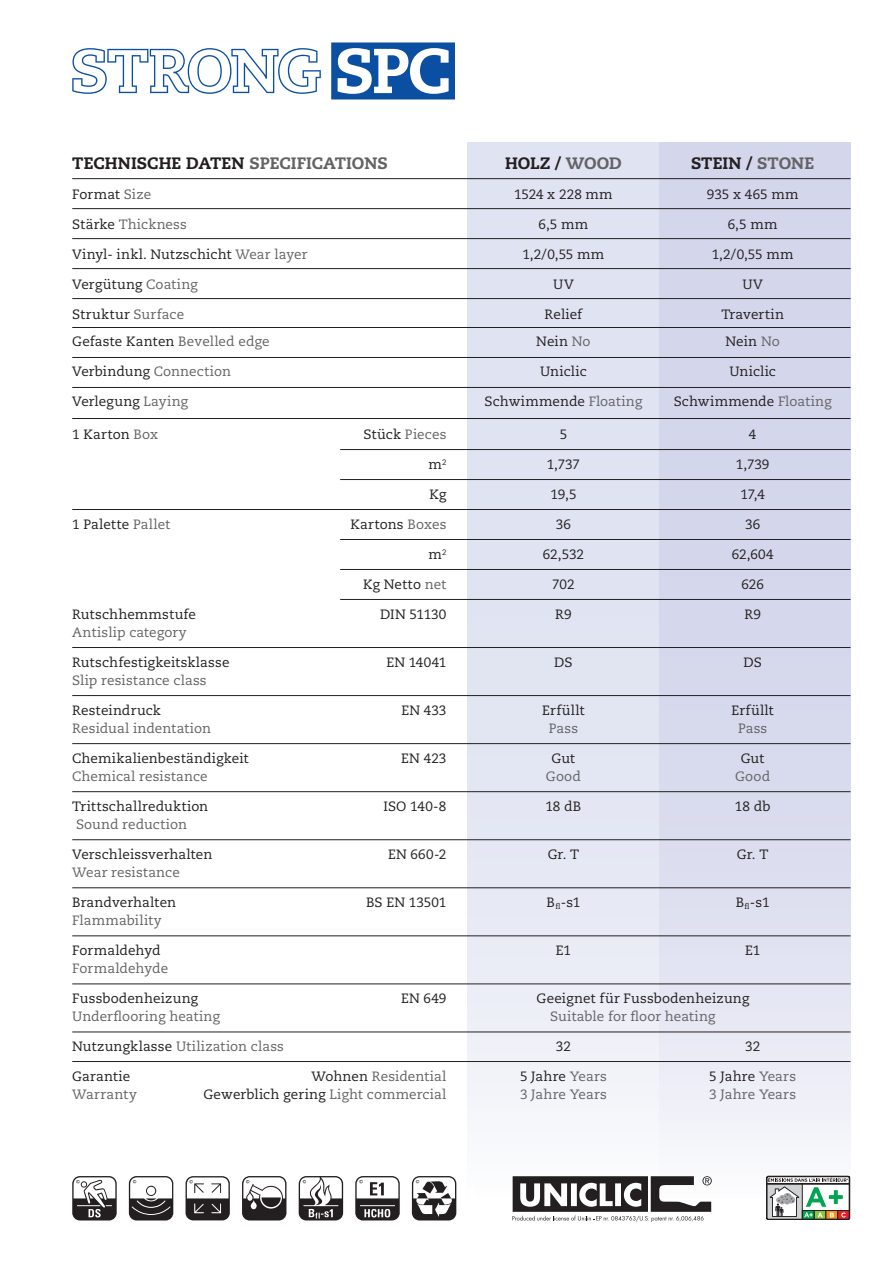
<style>
.page{position:relative;width:893px;height:1263px;background:#fff}
.page>*{position:absolute;margin:0;border:0;box-sizing:border-box;transform-origin:0 0}
.t1{font:800 16.5px "Caecilia";color:#231f20}
.t2{font:13.5px "Caecilia";letter-spacing:.01em;color:#231f20}
.t3{font:13.5px "Caecilia";letter-spacing:.01em;color:#636366}
.s1{color:#636366}
.s2{color:#231f20}
</style>
<div class="page">
<svg style="left:72px;top:48px;width:249px;height:46px"></svg>
<svg style="left:331px;top:42px;width:124px;height:57px"></svg>
<div style="left:468px;top:142px;width:191px;height:1055px;background:linear-gradient(to bottom,#dadfef,#eff1f7)"></div>
<svg style="left:659px;top:142px;width:191px;height:1034px;background:#dadcee"></svg>
<hr style="left:72px;top:178px;width:778px;height:1px;background:#231f20">
<hr style="left:72px;top:208px;width:778px;height:1px;background:#231f20">
<hr style="left:72px;top:238px;width:778px;height:1px;background:#231f20">
<hr style="left:72px;top:268px;width:778px;height:1px;background:#231f20">
<hr style="left:72px;top:298px;width:778px;height:1px;background:#231f20">
<hr style="left:72px;top:327px;width:778px;height:1px;background:#231f20">
<hr style="left:72px;top:357px;width:778px;height:1px;background:#231f20">
<hr style="left:72px;top:387px;width:778px;height:1px;background:#231f20">
<hr style="left:72px;top:418px;width:778px;height:1px;background:#231f20">
<hr style="left:340px;top:449px;width:510px;height:1px;background:#231f20">
<hr style="left:340px;top:479px;width:510px;height:1px;background:#231f20">
<hr style="left:72px;top:509px;width:778px;height:1px;background:#231f20">
<hr style="left:72px;top:647px;width:778px;height:1px;background:#231f20">
<hr style="left:72px;top:695px;width:778px;height:1px;background:#231f20">
<hr style="left:72px;top:743px;width:778px;height:1px;background:#231f20">
<hr style="left:72px;top:791px;width:778px;height:1px;background:#231f20">
<hr style="left:72px;top:839px;width:778px;height:1px;background:#231f20">
<hr style="left:72px;top:887px;width:778px;height:1px;background:#231f20">
<hr style="left:72px;top:935px;width:778px;height:1px;background:#231f20">
<hr style="left:72px;top:983px;width:778px;height:1px;background:#231f20">
<hr style="left:72px;top:1032px;width:778px;height:1px;background:#231f20">
<hr style="left:72px;top:1061px;width:778px;height:1px;background:#231f20">
<hr style="left:340px;top:539px;width:510px;height:1px;background:#231f20">
<hr style="left:340px;top:569px;width:510px;height:1px;background:#231f20">
<hr style="left:340px;top:599px;width:510px;height:1px;background:#231f20">
<svg style="left:186px;top:1176px;width:44px;height:44px"></svg>
<svg style="left:72px;top:1176px;width:45px;height:44px"></svg>
<svg style="left:129px;top:1176px;width:44px;height:44px"></svg>
<svg style="left:242px;top:1176px;width:44px;height:44px"></svg>
<svg style="left:299px;top:1176px;width:44px;height:44px"></svg>
<svg style="left:412px;top:1176px;width:44px;height:44px"></svg>
<svg style="left:355px;top:1176px;width:45px;height:44px"></svg>
<svg style="left:468px;top:1176px;width:5px;height:21px"></svg>
<svg style="left:512px;top:1176px;width:200px;height:46px"></svg>
<svg style="left:766px;top:1176px;width:84px;height:44px"></svg>
<p class="t1" style="left:72px;top:153px;width:317px">TECHNISCHE DATEN <span class="s1">SPECIFICATIONS</span></p>
<p class="t1" style="left:505px;top:153px;width:118px">HOLZ / <span class="s1">WOOD</span></p>
<p class="t1" style="left:691px;top:153px;width:125px">STEIN / <span class="s1">STONE</span></p>
<p class="t2" style="left:72px;top:187px;width:81px">Format <span class="s1">Size</span></p>
<p class="t2" style="left:514px;top:187px;width:100px">1524 x 228 mm</p>
<p class="t2" style="left:707px;top:187px;width:93px">935 x 465 mm</p>
<p class="t3" style="left:72px;top:217px;width:116px"><span class="s2">Stärke</span> Thickness</p>
<p class="t2" style="left:538px;top:217px;width:51px">6,5 mm</p>
<p class="t2" style="left:728px;top:217px;width:51px">6,5 mm</p>
<p class="t2" style="left:72px;top:247px;width:237px">Vinyl- inkl. Nutzschicht <span class="s1">Wear layer</span></p>
<p class="t2" style="left:522px;top:247px;width:83px">1,2/0,55 mm</p>
<p class="t2" style="left:712px;top:247px;width:83px">1,2/0,55 mm</p>
<p class="t2" style="left:72px;top:277px;width:127px">Vergütung <span class="s1">Coating</span></p>
<p class="t2" style="left:553px;top:277px;width:22px">UV</p>
<p class="t2" style="left:742px;top:277px;width:22px">UV</p>
<p class="t2" style="left:72px;top:307px;width:113px">Struktur <span class="s1">Surface</span></p>
<p class="t2" style="left:545px;top:307px;width:39px">Relief</p>
<p class="t2" style="left:721px;top:307px;width:64px">Travertin</p>
<p class="t2" style="left:72px;top:333px;width:199px">Gefaste Kanten <span class="s1">Bevelled edge</span></p>
<p class="t2" style="left:536px;top:333px;width:56px">Nein <span class="s1">No</span></p>
<p class="t2" style="left:725px;top:333px;width:56px">Nein <span class="s1">No</span></p>
<p class="t2" style="left:72px;top:363px;width:160px">Verbindung <span class="s1">Connection</span></p>
<p class="t2" style="left:540px;top:363px;width:48px">Uniclic</p>
<p class="t2" style="left:729px;top:363px;width:48px">Uniclic</p>
<p class="t2" style="left:72px;top:393px;width:117px">Verlegung <span class="s1">Laying</span></p>
<p class="t2" style="left:484px;top:393px;width:159px">Schwimmende <span class="s1">Floating</span></p>
<p class="t2" style="left:674px;top:393px;width:159px">Schwimmende <span class="s1">Floating</span></p>
<p class="t2" style="left:72px;top:427px;width:87px">1 Karton <span class="s1">Box</span></p>
<p class="t3" style="left:364px;top:427px;width:84px"><span class="s2">Stück</span> Pieces</p>
<p class="t2" style="left:560px;top:427px;width:9px">5</p>
<p class="t2" style="left:749px;top:427px;width:9px">4</p>
<p class="t2" style="left:428px;top:457px;width:20px">m<sup>2</sup></p>
<p class="t2" style="left:547px;top:457px;width:35px">1,737</p>
<p class="t2" style="left:736px;top:457px;width:35px">1,739</p>
<p class="t2" style="left:429px;top:487px;width:18px">Kg</p>
<p class="t2" style="left:550px;top:487px;width:28px">19,5</p>
<p class="t2" style="left:740px;top:487px;width:26px">17,4</p>
<p class="t2" style="left:72px;top:517px;width:100px">1 Palette <span class="s1">Pallet</span></p>
<p class="t2" style="left:350px;top:517px;width:97px">Kartons <span class="s1">Boxes</span></p>
<p class="t2" style="left:556px;top:517px;width:17px">36</p>
<p class="t2" style="left:745px;top:517px;width:17px">36</p>
<p class="t2" style="left:428px;top:547px;width:20px">m<sup>2</sup></p>
<p class="t2" style="left:543px;top:547px;width:43px">62,532</p>
<p class="t2" style="left:732px;top:547px;width:43px">62,604</p>
<p class="t2" style="left:363px;top:577px;width:85px">Kg Netto <span class="s1">net</span></p>
<p class="t2" style="left:552px;top:577px;width:24px">702</p>
<p class="t2" style="left:741px;top:577px;width:24px">626</p>
<p class="t2" style="left:72px;top:607px;width:125px">Rutschhemmstufe</p>
<p class="t2" style="left:380px;top:607px;width:68px">DIN 51130</p>
<p class="t2" style="left:555px;top:607px;width:18px">R9</p>
<p class="t2" style="left:744px;top:607px;width:18px">R9</p>
<p class="t3" style="left:72px;top:625px;width:116px">Antislip category</p>
<p class="t2" style="left:72px;top:655px;width:159px">Rutschfestigkeitsklasse</p>
<p class="t2" style="left:386px;top:655px;width:62px">EN 14041</p>
<p class="t2" style="left:554px;top:655px;width:20px">DS</p>
<p class="t2" style="left:743px;top:655px;width:20px">DS</p>
<p class="t3" style="left:72px;top:673px;width:136px">Slip resistance class</p>
<p class="t2" style="left:72px;top:703px;width:90px">Resteindruck</p>
<p class="t2" style="left:401px;top:703px;width:47px">EN 433</p>
<p class="t2" style="left:542px;top:703px;width:44px">Erfüllt</p>
<p class="t2" style="left:731px;top:703px;width:44px">Erfüllt</p>
<p class="t3" style="left:72px;top:721px;width:140px">Residual indentation</p>
<p class="t3" style="left:549px;top:721px;width:31px">Pass</p>
<p class="t3" style="left:738px;top:721px;width:31px">Pass</p>
<p class="t2" style="left:72px;top:751px;width:178px">Chemikalienbeständigkeit</p>
<p class="t2" style="left:401px;top:751px;width:47px">EN 423</p>
<p class="t2" style="left:552px;top:751px;width:25px">Gut</p>
<p class="t2" style="left:741px;top:751px;width:25px">Gut</p>
<p class="t3" style="left:72px;top:769px;width:137px">Chemical resistance</p>
<p class="t3" style="left:546px;top:769px;width:37px">Good</p>
<p class="t3" style="left:735px;top:769px;width:37px">Good</p>
<p class="t2" style="left:72px;top:799px;width:138px">Trittschallreduktion</p>
<p class="t2" style="left:384px;top:799px;width:64px">ISO 140-8</p>
<p class="t2" style="left:545px;top:799px;width:38px">18 dB</p>
<p class="t2" style="left:735px;top:799px;width:37px">18 db</p>
<p class="t3" style="left:76px;top:817px;width:113px">Sound reduction</p>
<p class="t2" style="left:72px;top:847px;width:142px">Verschleissverhalten</p>
<p class="t2" style="left:388px;top:847px;width:60px">EN 660-2</p>
<p class="t2" style="left:548px;top:847px;width:33px">Gr. T</p>
<p class="t2" style="left:737px;top:847px;width:33px">Gr. T</p>
<p class="t3" style="left:72px;top:865px;width:109px">Wear resistance</p>
<p class="t2" style="left:72px;top:895px;width:105px">Brandverhalten</p>
<p class="t2" style="left:366px;top:895px;width:82px">BS EN 13501</p>
<p class="t2" style="left:546px;top:895px;width:35px">B<sub>fl</sub>-s1</p>
<p class="t2" style="left:736px;top:895px;width:35px">B<sub>fl</sub>-s1</p>
<p class="t3" style="left:72px;top:913px;width:91px">Flammability</p>
<p class="t2" style="left:72px;top:943px;width:90px">Formaldehyd</p>
<p class="t2" style="left:556px;top:943px;width:17px">E1</p>
<p class="t2" style="left:745px;top:943px;width:17px">E1</p>
<p class="t3" style="left:72px;top:961px;width:97px">Formaldehyde</p>
<p class="t2" style="left:72px;top:991px;width:127px">Fussbodenheizung</p>
<p class="t2" style="left:401px;top:991px;width:47px">EN 649</p>
<p class="t2" style="left:536px;top:991px;width:214px">Geeignet für Fussbodenheizung</p>
<p class="t3" style="left:72px;top:1009px;width:149px">Underflooring heating</p>
<p class="t3" style="left:550px;top:1009px;width:167px">Suitable for floor heating</p>
<p class="t3" style="left:72px;top:1039px;width:213px"><span class="s2">Nutzungklasse</span> Utilization class</p>
<p class="t2" style="left:556px;top:1039px;width:16px">32</p>
<p class="t2" style="left:745px;top:1039px;width:16px">32</p>
<p class="t2" style="left:72px;top:1069px;width:60px">Garantie</p>
<p class="t3" style="left:311px;top:1069px;width:136px"><span class="s2">Wohnen</span> Residential</p>
<p class="t2" style="left:520px;top:1069px;width:88px">5 Jahre <span class="s1">Years</span></p>
<p class="t2" style="left:709px;top:1069px;width:88px">5 Jahre <span class="s1">Years</span></p>
<p class="t3" style="left:72px;top:1087px;width:66px">Warranty</p>
<p class="t2" style="left:203px;top:1087px;width:244px">Gewerblich gering <span class="s1">Light commercial</span></p>
<p class="t3" style="left:520px;top:1087px;width:88px">3 Jahre Years</p>
<p class="t3" style="left:709px;top:1087px;width:88px">3 Jahre Years</p>
</div>
